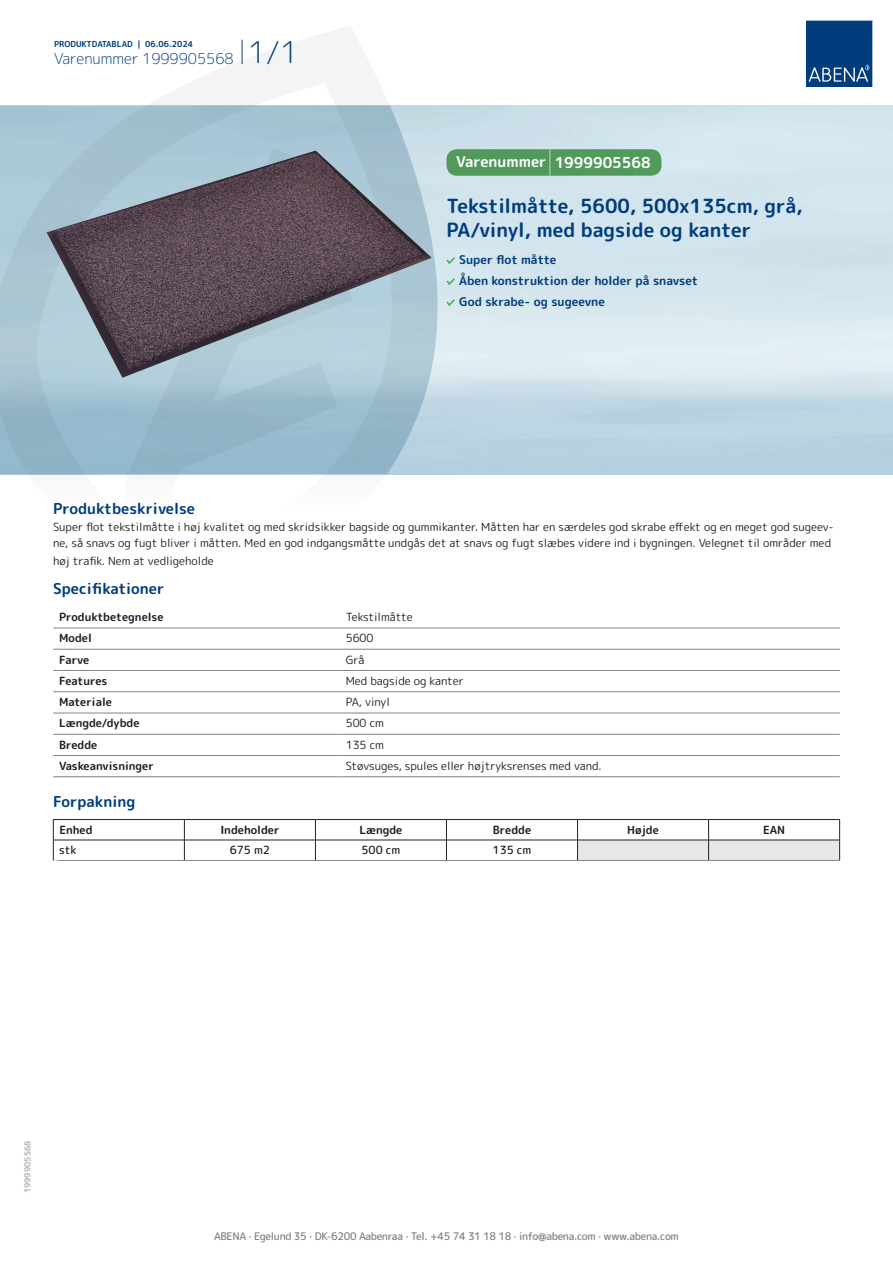
<style>
.page{position:relative;width:893px;height:1263px;background:#fff}
.page>*{position:absolute;margin:0;border:0;box-sizing:border-box;transform-origin:0 0}
.t1{font:700 19.5px/24px "Rounded Mplus 1 c";color:#013d7d}
.t2{font:700 15px "Rounded Mplus 1 c";color:#013d7d}
.t3{font:300 15px "Rounded Mplus 1 c";color:#013d7d}
.t4{font:700 15px "Rounded Mplus 1 c";color:#fff}
.t5{font:700 12px/21px "Rounded Mplus 1 c";color:#013d7d}
.t6{font:11.25px/16.5px "Rounded Mplus 1 c";color:#231f20}
.t7{font:700 11.25px "Rounded Mplus 1 c";color:#231f20}
.t8{font:500 11.25px "Rounded Mplus 1 c";color:#231f20}
.t9{font:500 10.5px "Rounded Mplus 1 c";letter-spacing:-.03em;color:#808285}
.t10{font:700 10.5px "Rounded Mplus 1 c";color:#fff}
.t11{font:700 8.25px "Rounded Mplus 1 c";color:#013d7d}
.t12{font:700 8.25px "Rounded Mplus 1 c";color:#b2b3b7}
.s1{font-size:30px}
.s2{font-size:25.5px}
</style>
<div class="page">
<svg style="left:0;top:26px;width:439px;height:449px"></svg>
<svg style="left:0;top:106px;width:438px;height:368px;background:#a0bfd0"></svg>
<svg style="left:242px;top:40px;width:1px;height:24px"></svg>
<svg style="left:806px;top:20px;width:67px;height:67px;background:#144b86"></svg>
<img style="left:47px;top:151px;width:384px;height:226px">
<hr style="left:53px;top:628px;width:287px;height:1px;background:#808285">
<hr style="left:340px;top:628px;width:500px;height:1px;background:#808285">
<hr style="left:53px;top:649px;width:287px;height:1px;background:#808285">
<hr style="left:340px;top:649px;width:500px;height:1px;background:#808285">
<hr style="left:53px;top:670px;width:287px;height:1px;background:#808285">
<hr style="left:340px;top:670px;width:500px;height:1px;background:#808285">
<hr style="left:53px;top:691px;width:287px;height:1px;background:#808285">
<hr style="left:340px;top:691px;width:500px;height:1px;background:#808285">
<hr style="left:53px;top:713px;width:287px;height:1px;background:#808285">
<hr style="left:340px;top:713px;width:500px;height:1px;background:#808285">
<hr style="left:53px;top:734px;width:287px;height:1px;background:#808285">
<hr style="left:340px;top:734px;width:500px;height:1px;background:#808285">
<hr style="left:53px;top:755px;width:287px;height:1px;background:#808285">
<hr style="left:340px;top:755px;width:500px;height:1px;background:#808285">
<hr style="left:53px;top:776px;width:287px;height:1px;background:#808285">
<hr style="left:340px;top:776px;width:500px;height:1px;background:#808285">
<hr style="left:53px;top:819px;width:131px;height:1px;background:#231f20">
<hr style="left:184px;top:819px;width:131px;height:1px;background:#231f20">
<hr style="left:315px;top:819px;width:131px;height:1px;background:#231f20">
<hr style="left:446px;top:819px;width:131px;height:1px;background:#231f20">
<hr style="left:577px;top:819px;width:132px;height:1px;background:#231f20">
<hr style="left:709px;top:819px;width:131px;height:1px;background:#231f20">
<hr style="left:53px;top:840px;width:131px;height:1px;background:#231f20">
<svg style="left:53px;top:820px;width:1px;height:40px"></svg>
<hr style="left:184px;top:840px;width:131px;height:1px;background:#231f20">
<svg style="left:184px;top:820px;width:1px;height:40px"></svg>
<hr style="left:315px;top:840px;width:131px;height:1px;background:#231f20">
<svg style="left:315px;top:820px;width:1px;height:40px"></svg>
<hr style="left:446px;top:840px;width:131px;height:1px;background:#231f20">
<svg style="left:446px;top:820px;width:1px;height:40px"></svg>
<svg style="left:577px;top:820px;width:263px;height:40px"></svg>
<hr style="left:53px;top:860px;width:131px;height:1px;background:#808285">
<hr style="left:184px;top:860px;width:131px;height:1px;background:#808285">
<hr style="left:315px;top:860px;width:131px;height:1px;background:#808285">
<hr style="left:446px;top:860px;width:131px;height:1px;background:#808285">
<hr style="left:577px;top:860px;width:132px;height:1px;background:#808285">
<hr style="left:709px;top:860px;width:131px;height:1px;background:#808285">
<svg style="left:446px;top:257px;width:9px;height:7px"></svg>
<svg style="left:446px;top:278px;width:9px;height:7px"></svg>
<svg style="left:446px;top:299px;width:9px;height:7px"></svg>
<div style="left:446px;top:149px;width:215px;height:27px;background:#52995c;border-radius:10px"></div>
<p class="t11" style="left:54px;top:38px;width:141px">PRODUKTDATABLAD | 06.06.2024</p>
<h2 class="t3" style="left:54px;top:48px;width:246px">Varenummer 1999905568 <span class="s1">1/1</span></h2>
<h2 class="t4" style="left:456px;top:152px;width:196px">Varenummer <span class="s2">|</span> 1999905568</h2>
<h1 class="t1" style="left:446px;top:194px;width:358px">Tekstilmåtte, 5600, 500x135cm, grå,<br>PA/vinyl, med bagside og kanter</h1>
<p class="t5" style="left:459px;top:249px;width:240px">Super flot måtte<br>Åben konstruktion der holder på snavset<br>God skrabe- og sugeevne</p>
<h2 class="t2" style="left:53px;top:498px;width:143px">Produktbeskrivelse</h2>
<p class="t6" style="left:53px;top:518px;width:782px">Super flot tekstilmåtte i høj kvalitet og med skridsikker bagside og gummikanter. Måtten har en særdeles god skrabe effekt og en meget god sugeev&shy;ne, så snavs og fugt bliver i måtten. Med en god indgangsmåtte undgås det at snavs og fugt slæbes videre ind i bygningen. Velegnet til områder med</p>
<p class="t6" style="left:53px;top:553px;width:162px">høj trafik. Nem at vedligeholde</p>
<h2 class="t2" style="left:53px;top:578px;width:113px">Specifikationer</h2>
<p class="t7" style="left:59px;top:609px;width:106px">Produktbetegnelse</p>
<p class="t6" style="left:346px;top:609px;width:69px">Tekstilmåtte</p>
<p class="t7" style="left:59px;top:630px;width:34px">Model</p>
<p class="t6" style="left:346px;top:630px;width:29px">5600</p>
<p class="t7" style="left:59px;top:651px;width:32px">Farve</p>
<p class="t6" style="left:346px;top:651px;width:20px">Grå</p>
<p class="t7" style="left:59px;top:673px;width:50px">Features</p>
<p class="t6" style="left:346px;top:672px;width:120px">Med bagside og kanter</p>
<p class="t7" style="left:59px;top:694px;width:54px">Materiale</p>
<p class="t6" style="left:346px;top:694px;width:46px">PA, vinyl</p>
<p class="t7" style="left:59px;top:715px;width:82px">Længde/dybde</p>
<p class="t6" style="left:346px;top:715px;width:40px">500 cm</p>
<p class="t7" style="left:59px;top:737px;width:40px">Bredde</p>
<p class="t6" style="left:346px;top:736px;width:40px">135 cm</p>
<p class="t7" style="left:59px;top:758px;width:96px">Vaskeanvisninger</p>
<p class="t6" style="left:346px;top:758px;width:258px">Støvsuges, spules eller højtryksrenses med vand.</p>
<h2 class="t2" style="left:53px;top:791px;width:84px">Forpakning</h2>
<p class="t7" style="left:59px;top:822px;width:35px">Enhed</p>
<p class="t7" style="left:220px;top:822px;width:61px">Indeholder</p>
<p class="t7" style="left:359px;top:822px;width:44px">Længde</p>
<p class="t7" style="left:493px;top:822px;width:40px">Bredde</p>
<p class="t7" style="left:627px;top:822px;width:33px">Højde</p>
<p class="t7" style="left:763px;top:822px;width:24px">EAN</p>
<p class="t8" style="left:59px;top:842px;width:19px">stk</p>
<p class="t8" style="left:230px;top:842px;width:42px">675 m2</p>
<p class="t8" style="left:362px;top:842px;width:40px">500 cm</p>
<p class="t8" style="left:493px;top:842px;width:40px">135 cm</p>
<p class="t10" style="left:53px;top:856px;width:7px">*</p>
<p class="t12" style="left:22px;top:1193px;width:54px;rotate:-90deg">1999905568</p>
<p class="t9" style="left:214px;top:1229px;width:466px">ABENA · Egelund 35 · DK-6200 Aabenraa · Tel. +45 74 31 18 18 · info@abena.com · www.abena.com</p>
</div>
